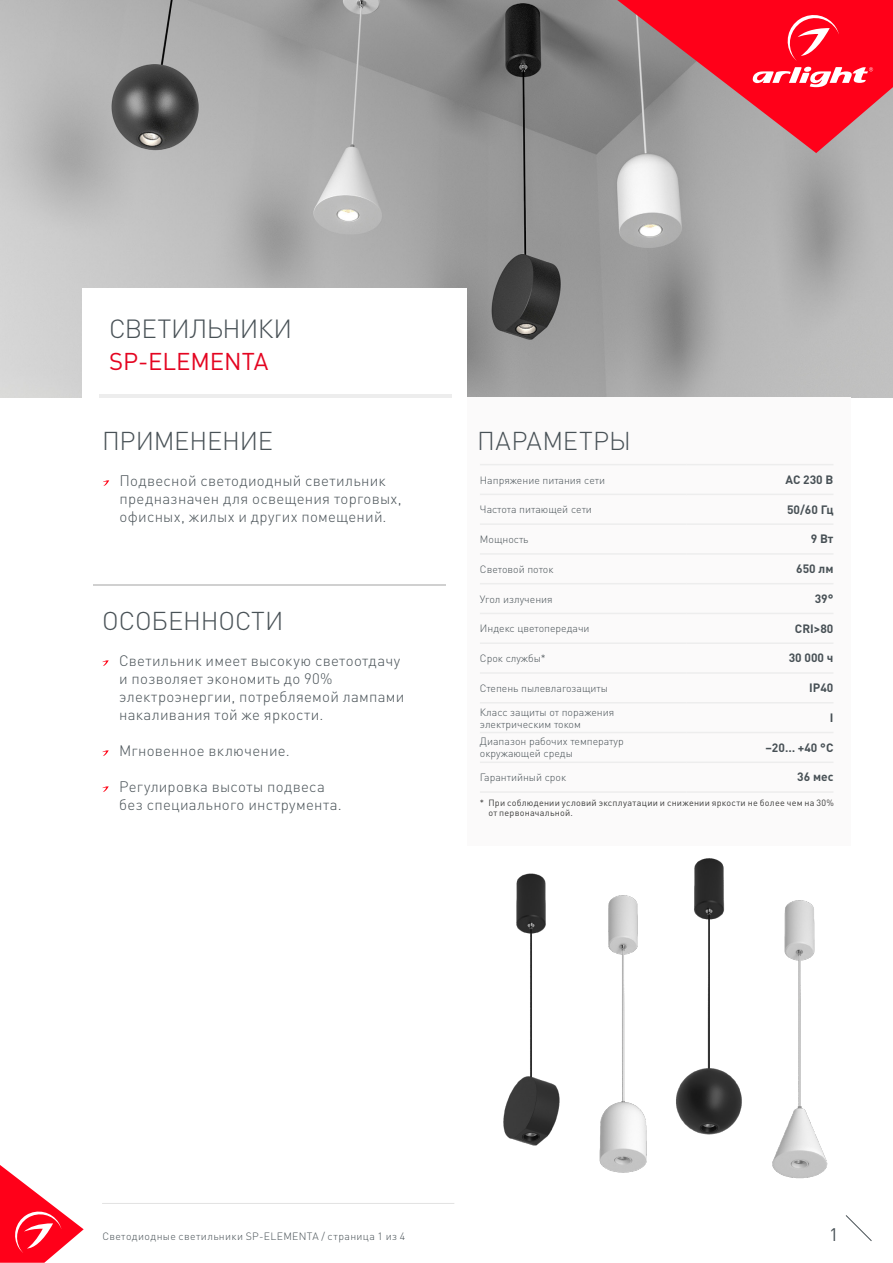
<style>
.page{position:relative;width:893px;height:1263px;background:#fff}
.page>*{position:absolute;margin:0;border:0;box-sizing:border-box;transform-origin:0 0}
.t1{font:300 25.95px "DIN Pro";letter-spacing:-.025em;color:#485156}
.t2{font:300 25.5px "DIN Pro";letter-spacing:-.005em;color:#485156}
.t3{font:300 25.5px "DIN Pro";letter-spacing:.015em;color:#485156}
.t4{font:24px "DIN Pro";letter-spacing:-.005em;color:#e40521}
.t5{font:18px "DIN Pro";color:#485156}
.t6{font:300 15px/18px "DIN Pro";letter-spacing:.02em;color:#485156}
.t7{font:700 12px "DIN Pro";color:#485156}
.t8{font:300 10.5px/12px "DIN Pro";color:#485156}
.t9{font:300 10.5px "DIN Pro";letter-spacing:.035em;color:#485156}
.t10{font:9px/10.5px "DIN Pro";letter-spacing:.025em;color:#3c3c3b}
</style>
<div class="page">
<svg style="left:845px;top:1215px;width:27px;height:26px"></svg>
<hr style="left:102px;top:1203px;width:352px;height:1px;background:#e3e3e3">
<img style="left:0;top:0;width:893px;height:397px">
<div style="left:467px;top:397px;width:383px;height:449px;background:#fbfafa"></div>
<hr style="left:480px;top:464px;width:206px;height:1px;background:#ededed">
<hr style="left:686px;top:464px;width:147px;height:1px;background:#ededed">
<hr style="left:480px;top:494px;width:206px;height:1px;background:#ededed">
<hr style="left:686px;top:494px;width:147px;height:1px;background:#ededed">
<hr style="left:480px;top:523px;width:206px;height:2px;background:#ededed">
<hr style="left:686px;top:523px;width:147px;height:2px;background:#ededed">
<hr style="left:480px;top:553px;width:206px;height:2px;background:#ededed">
<hr style="left:686px;top:553px;width:147px;height:2px;background:#ededed">
<hr style="left:480px;top:583px;width:206px;height:1px;background:#ededed">
<hr style="left:686px;top:583px;width:147px;height:1px;background:#ededed">
<hr style="left:480px;top:613px;width:206px;height:1px;background:#ededed">
<hr style="left:686px;top:613px;width:147px;height:1px;background:#ededed">
<hr style="left:480px;top:642px;width:206px;height:2px;background:#ededed">
<hr style="left:686px;top:642px;width:147px;height:2px;background:#ededed">
<hr style="left:480px;top:672px;width:206px;height:2px;background:#ededed">
<hr style="left:686px;top:672px;width:147px;height:2px;background:#ededed">
<hr style="left:480px;top:702px;width:206px;height:1px;background:#ededed">
<hr style="left:686px;top:702px;width:147px;height:1px;background:#ededed">
<hr style="left:480px;top:732px;width:206px;height:1px;background:#ededed">
<hr style="left:686px;top:732px;width:147px;height:1px;background:#ededed">
<hr style="left:480px;top:761px;width:206px;height:2px;background:#ededed">
<hr style="left:686px;top:761px;width:147px;height:2px;background:#ededed">
<hr style="left:480px;top:791px;width:206px;height:2px;background:#ededed">
<hr style="left:686px;top:791px;width:147px;height:2px;background:#ededed">
<div style="left:82px;top:288px;width:384px;height:117px;background:#fff"></div>
<hr style="left:99px;top:394px;width:352px;height:3px;background:#ededed">
<hr style="left:94px;top:585px;width:352px;height:1px;background:#d0d0d0">
<svg style="left:103px;top:480px;width:6px;height:6px"></svg>
<svg style="left:102px;top:660px;width:7px;height:6px"></svg>
<svg style="left:102px;top:750px;width:7px;height:6px"></svg>
<svg style="left:102px;top:786px;width:7px;height:6px"></svg>
<img style="left:679px;top:858px;width:60px;height:277px">
<img style="left:739px;top:900px;width:89px;height:279px">
<img style="left:599px;top:895px;width:80px;height:278px">
<img style="left:503px;top:873px;width:57px;height:273px">
<svg style="left:617px;top:0;width:276px;height:153px;background:#d54b58"></svg>
<svg style="left:0;top:1165px;width:84px;height:98px"></svg>
<h1 class="t1" style="left:109px;top:311px;width:185px">СВЕТИЛЬНИКИ</h1>
<h3 class="t4" style="left:109px;top:345px;width:161px">SP-ELEMENTA</h3>
<h2 class="t2" style="left:102px;top:423px;width:172px">ПРИМЕНЕНИЕ</h2>
<p class="t6" style="left:120px;top:471px;width:284px">Подвесной светодиодный светильник предназначен для освещения торговых, офисных, жилых и других помещений.</p>
<h2 class="t2" style="left:102px;top:603px;width:183px">ОСОБЕННОСТИ</h2>
<p class="t6" style="left:119px;top:651px;width:287px">Светильник имеет высокую светоотдачу и позволяет экономить до 90% электроэнергии, потребляемой лампами накаливания той же яркости.</p>
<p class="t6" style="left:119px;top:741px;width:172px">Мгновенное включение.</p>
<p class="t6" style="left:119px;top:777px;width:224px">Регулировка высоты подвеса без специального инструмента.</p>
<h2 class="t3" style="left:477px;top:423px;width:155px">ПАРАМЕТРЫ</h2>
<p class="t8" style="left:480px;top:473px;width:127px">Напряжение питания сети</p>
<p class="t7" style="left:785px;top:471px;width:49px">AC 230 В</p>
<p class="t8" style="left:480px;top:503px;width:114px">Частота питающей сети</p>
<p class="t7" style="left:787px;top:501px;width:48px">50/60 Гц</p>
<p class="t8" style="left:480px;top:533px;width:50px">Мощность</p>
<p class="t7" style="left:811px;top:531px;width:24px">9 Вт</p>
<p class="t8" style="left:480px;top:563px;width:75px">Световой поток</p>
<p class="t7" style="left:796px;top:561px;width:39px">650 лм</p>
<p class="t8" style="left:480px;top:592px;width:74px">Угол излучения</p>
<p class="t7" style="left:815px;top:590px;width:20px">39°</p>
<p class="t8" style="left:480px;top:622px;width:111px">Индекс цветопередачи</p>
<p class="t7" style="left:795px;top:620px;width:40px">CRI&gt;80</p>
<p class="t8" style="left:480px;top:652px;width:67px">Срок службы*</p>
<p class="t7" style="left:789px;top:650px;width:46px">30 000 ч</p>
<p class="t8" style="left:480px;top:682px;width:130px">Степень пылевлагозащиты</p>
<p class="t7" style="left:809px;top:680px;width:26px">IP40</p>
<p class="t8" style="left:480px;top:705px;width:136px">Класс защиты от поражения электрическим током</p>
<p class="t7" style="left:830px;top:709px;width:5px">I</p>
<p class="t8" style="left:480px;top:735px;width:145px">Диапазон рабочих температур окружающей среды</p>
<p class="t7" style="left:765px;top:739px;width:69px">–20… +40 °С</p>
<p class="t8" style="left:480px;top:771px;width:88px">Гарантийный срок</p>
<p class="t7" style="left:797px;top:769px;width:38px">36 мес</p>
<p class="t10" style="left:488px;top:797px;width:347px;text-indent:-9px">* При соблюдении условий эксплуатации и снижении яркости не более чем на 30% от первоначальной.</p>
<p class="t9" style="left:102px;top:1229px;width:304px">Светодиодные светильники SP-ELEMENTA / страница 1 из 4</p>
<p class="t5" style="left:829px;top:1222px;width:11px">1</p>
</div>
